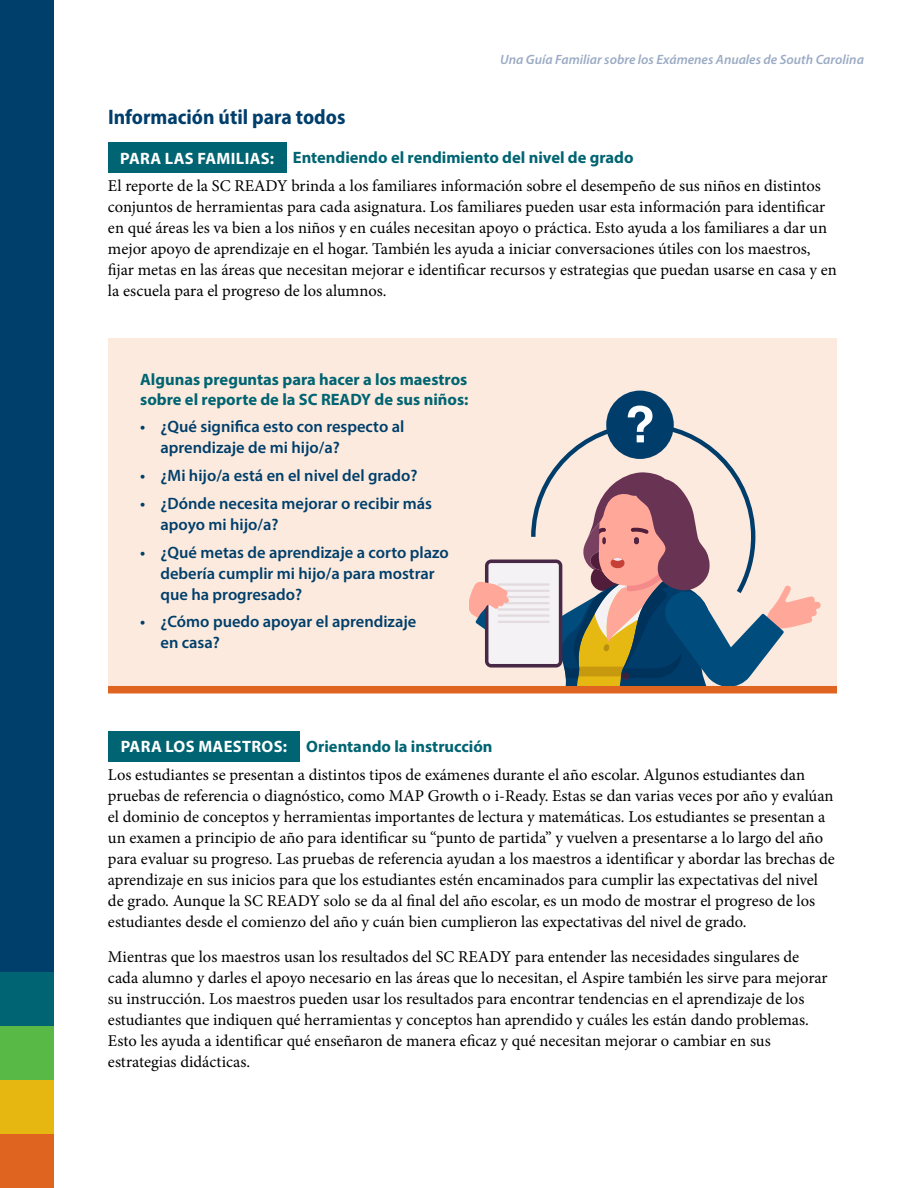
<style>
.page{position:relative;width:918px;height:1188px;background:#fff}
.page>*{position:absolute;margin:0;border:0;box-sizing:border-box;transform-origin:0 0}
.t1{font:700 50.7px "Helvetica";color:#fff}
.t2{font:700 semi-condensed 21px "Myriad Pro";color:#003e6b}
.t3{font:16.5px/21px "Minion Pro";color:#000}
.t4{font:600 16.5px/21px "Myriad Pro";color:#003e6b}
.t5{font:700 16.5px/19.5px "Myriad Pro";color:#006472}
.t6{font:italic 600 13.5px "Myriad Pro";color:#9babc4}
.s1{color:#fff}
</style>
<div class="page">
<div style="left:0;top:0;width:54px;height:1188px;background:#003e6b"></div>
<div style="left:0;top:972px;width:54px;height:54px;background:#006472"></div>
<div style="left:0;top:1134px;width:54px;height:54px;background:#df6420"></div>
<div style="left:0;top:1026px;width:54px;height:54px;background:#58b947"></div>
<div style="left:0;top:1080px;width:54px;height:54px;background:#e6b711"></div>
<div style="left:108px;top:142px;width:178px;height:31px;background:#006472"></div>
<div style="left:108px;top:731px;width:192px;height:30px;background:#006472"></div>
<div style="left:108px;top:339px;width:729px;height:351px;background:#fbeadd"></div>
<div style="left:606px;top:391px;width:68px;height:68px;background:#003d6b;border-radius:50%"></div>
<svg style="left:470px;top:423px;width:351px;height:263px"></svg>
<div style="left:108px;top:686px;width:729px;height:7px;background:#df6420"></div>
<p class="t6" style="left:500px;top:51px;width:365px">Una Guía Familiar sobre los Exámenes Anuales de South Carolina</p>
<p class="t2" style="left:108px;top:103px;width:239px">Información útil para todos</p>
<p class="t5" style="left:120px;top:148px;width:515px"><span class="s1">PARA LAS FAMILIAS:</span> Entendiendo el rendimiento del nivel de grado</p>
<p class="t3" style="left:108px;top:176px;width:730px">El reporte de la SC READY brinda a los familiares información sobre el desempeño de sus niños en distintos conjuntos de herramientas para cada asignatura. Los familiares pueden usar esta información para identificar en qué áreas les va bien a los niños y en cuáles necesitan apoyo o práctica. Esto ayuda a los familiares a dar un mejor apoyo de aprendizaje en el hogar. También les ayuda a iniciar conversaciones útiles con los maestros, fijar metas en las áreas que necesitan mejorar e identificar recursos y estrategias que puedan usarse en casa y en la escuela para el progreso de los alumnos.</p>
<p class="t5" style="left:140px;top:369px;width:330px">Algunas preguntas para hacer a los maestros sobre el reporte de la SC READY de sus niños:</p>
<p class="t4" style="left:160px;top:416px;width:245px;text-indent:-20px">• ¿Qué significa esto con respecto al aprendizaje de mi hijo/a?</p>
<p class="t4" style="left:140px;top:465px;width:279px">• ¿Mi hijo/a está en el nivel del grado?</p>
<p class="t4" style="left:160px;top:492px;width:273px;text-indent:-20px">• ¿Dónde necesita mejorar o recibir más apoyo mi hijo/a?</p>
<p class="t4" style="left:160px;top:541px;width:290px;text-indent:-20px">• ¿Qué metas de aprendizaje a corto plazo debería cumplir mi hijo/a para mostrar que ha progresado?</p>
<p class="t4" style="left:160px;top:611px;width:257px;text-indent:-20px">• ¿Cómo puedo apoyar el aprendizaje en casa?</p>
<h1 class="t1" style="left:625px;top:384px;width:32px">?</h1>
<p class="t5" style="left:121px;top:736px;width:373px"><span class="s1">PARA LOS MAESTROS:</span> Orientando la instrucción</p>
<p class="t3" style="left:108px;top:764px;width:728px">Los estudiantes se presentan a distintos tipos de exámenes durante el año escolar. Algunos estudiantes dan pruebas de referencia o diagnóstico, como MAP Growth o i-Ready. Estas se dan varias veces por año y evalúan el dominio de conceptos y herramientas importantes de lectura y matemáticas. Los estudiantes se presentan a un examen a principio de año para identificar su “punto de partida” y vuelven a presentarse a lo largo del año para evaluar su progreso. Las pruebas de referencia ayudan a los maestros a identificar y abordar las brechas de aprendizaje en sus inicios para que los estudiantes estén encaminados para cumplir las expectativas del nivel de grado. Aunque la SC READY solo se da al final del año escolar, es un modo de mostrar el progreso de los estudiantes desde el comienzo del año y cuán bien cumplieron las expectativas del nivel de grado.</p>
<p class="t3" style="left:108px;top:946px;width:721px">Mientras que los maestros usan los resultados del SC READY para entender las necesidades singulares de cada alumno y darles el apoyo necesario en las áreas que lo necesitan, el Aspire también les sirve para mejorar su instrucción. Los maestros pueden usar los resultados para encontrar tendencias en el aprendizaje de los estudiantes que indiquen qué herramientas y conceptos han aprendido y cuáles les están dando problemas.<br>Esto les ayuda a identificar qué enseñaron de manera eficaz y qué necesitan mejorar o cambiar en sus estrategias didácticas.</p>
</div>
